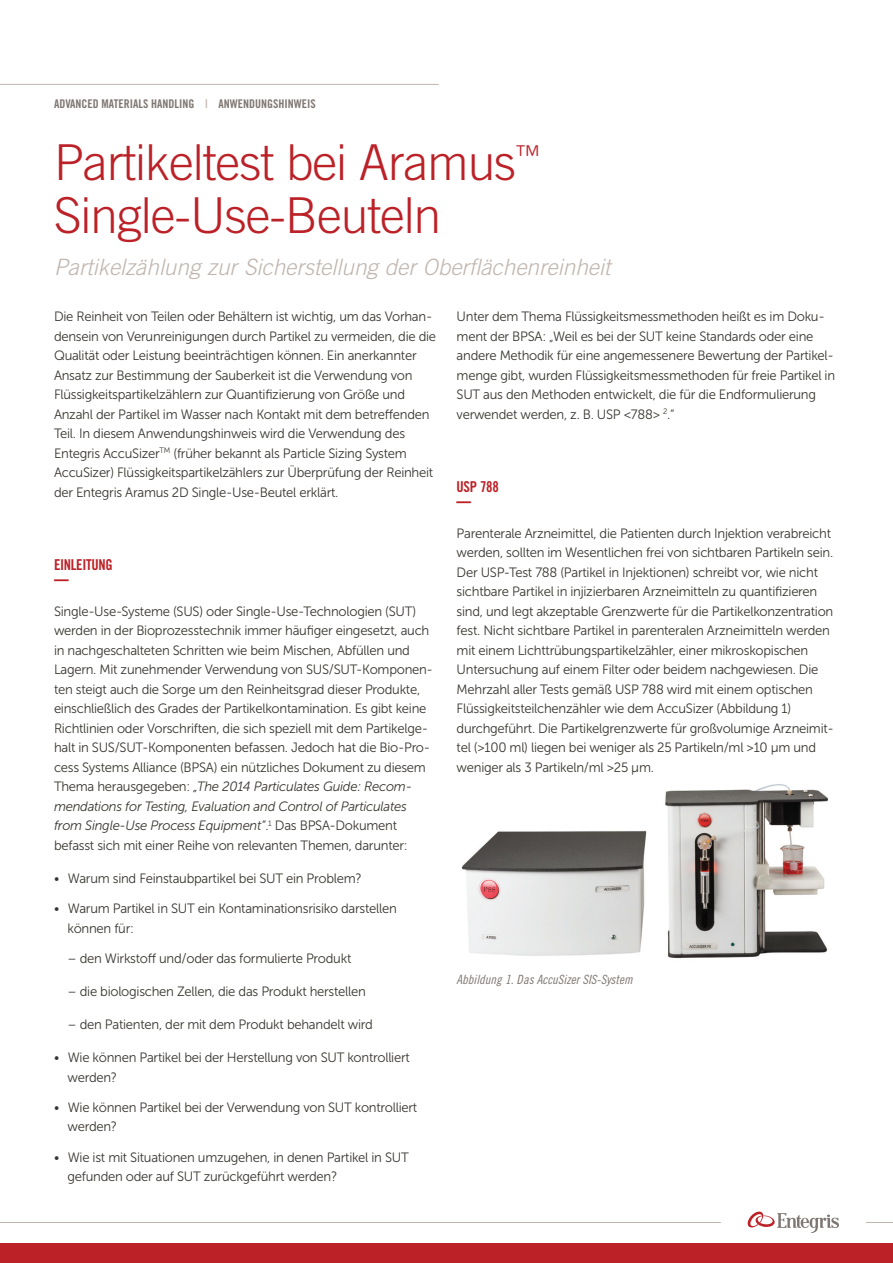
<style>
.page{position:relative;width:893px;height:1263px;background:#fff}
.page>*{position:absolute;margin:0;border:0;box-sizing:border-box;transform-origin:0 0}
.t1{font:300 49.5px/52.5px "Trade Gothic LT Std";letter-spacing:-.02em;color:#bb2127}
.t2{font:italic 300 22.5px "Trade Gothic LT Std";color:#c0b5ae}
.t3{font:700 expanded 20.25px "Trade Gothic LT Std";color:#bb2127;scale:.72 1}
.t4{font:15px "Trade Gothic LT Std Bd Cn 20";letter-spacing:-.02em;color:#bb2127}
.t5{font:13.5px/19.5px "Museo Sans 300";letter-spacing:-.02em;color:#38352f}
.t6{font:12.75px "Trade Gothic LT Std Cn 18 Obl";color:#7e7672}
.t7{font:12px "Trade Gothic LT Std Bd Cn 20";color:#7e7672}
.s1{color:#c0b5ae}
.s2{font-style:italic}
</style>
<div class="page">
<div style="left:0;top:1243px;width:893px;height:20px;background:#bb2127"></div>
<hr style="left:0;top:84px;width:439px;height:1px;background:#c0b5ae">
<svg style="left:866px;top:1222px;width:27px;height:1px"></svg>
<hr style="left:0;top:1222px;width:721px;height:1px;background:#c0b5ae">
<svg style="left:748px;top:1211px;width:91px;height:22px"></svg>
<img style="left:461px;top:784px;width:368px;height:175px">
<p class="t7" style="left:54px;top:97px;width:263px">ADVANCED MATERIALS HANDLING <span class="s1">|</span> ANWENDUNGSHINWEIS</p>
<h1 class="t1" style="left:54px;top:136px;width:488px">Partikeltest bei Aramus<sup>™<br></sup>Single-Use-Beuteln</h1>
<h2 class="t2" style="left:54px;top:253px;width:558px">Partikelzählung zur Sicherstellung der Oberflächenreinheit</h2>
<p class="t5" style="left:54px;top:307px;width:384px">Die Reinheit von Teilen oder Behältern ist wichtig, um das Vorhan&shy;densein von Verunreinigungen durch Partikel zu vermeiden, die die Qualität oder Leistung beeinträchtigen können. Ein anerkannter Ansatz zur Bestimmung der Sauberkeit ist die Verwendung von Flüssigkeitspartikelzählern zur Quantifizierung von Größe und Anzahl der Partikel im Wasser nach Kontakt mit dem betreffenden Teil. In diesem Anwendungshinweis wird die Verwendung des Entegris AccuSizer<sup>TM</sup> (früher bekannt als Particle Sizing System AccuSizer) Flüssigkeitspartikelzählers zur Überprüfung der Reinheit der Entegris Aramus 2D Single-Use-Beutel erklärt.</p>
<p class="t5" style="left:457px;top:307px;width:380px">Unter dem Thema Flüssigkeitsmessmethoden heißt es im Doku&shy;ment der BPSA: „Weil es bei der SUT keine Standards oder eine andere Methodik für eine angemessenere Bewertung der Partikel&shy;menge gibt, wurden Flüssigkeitsmessmethoden für freie Partikel in SUT aus den Methoden entwickelt, die für die Endformulierung verwendet werden, z. B. USP &lt;788&gt; <sup>2</sup>.“</p>
<p class="t4" style="left:457px;top:477px;width:44px">USP 788</p>
<h3 class="t3" style="left:457px;top:488px;width:22px">—</h3>
<p class="t5" style="left:457px;top:524px;width:379px">Parenterale Arzneimittel, die Patienten durch Injektion verabreicht werden, sollten im Wesentlichen frei von sichtbaren Partikeln sein.<br>Der USP-Test 788 (Partikel in Injektionen) schreibt vor, wie nicht sichtbare Partikel in injizierbaren Arzneimitteln zu quantifizieren sind, und legt akzeptable Grenzwerte für die Partikelkonzentration fest. Nicht sichtbare Partikel in parenteralen Arzneimitteln werden mit einem Lichttrübungspartikelzähler, einer mikroskopischen Untersuchung auf einem Filter oder beidem nachgewiesen. Die Mehrzahl aller Tests gemäß USP 788 wird mit einem optischen Flüssigkeitsteilchenzähler wie dem AccuSizer (Abbildung 1) durchgeführt. Die Partikelgrenzwerte für großvolumige Arzneimit&shy;tel (&gt;100 ml) liegen bei weniger als 25 Partikeln/ml &gt;10 µm und weniger als 3 Partikeln/ml &gt;25 µm.</p>
<p class="t4" style="left:54px;top:555px;width:60px">EINLEITUNG</p>
<h3 class="t3" style="left:54px;top:566px;width:22px">—</h3>
<p class="t5" style="left:54px;top:602px;width:381px">Single-Use-Systeme (SUS) oder Single-Use-Technologien (SUT) werden in der Bioprozesstechnik immer häufiger eingesetzt, auch in nachgeschalteten Schritten wie beim Mischen, Abfüllen und Lagern. Mit zunehmender Verwendung von SUS/SUT-Komponen&shy;ten steigt auch die Sorge um den Reinheitsgrad dieser Produkte, einschließlich des Grades der Partikelkontamination. Es gibt keine Richtlinien oder Vorschriften, die sich speziell mit dem Partikelge&shy;halt in SUS/SUT-Komponenten befassen. Jedoch hat die Bio-Pro&shy;cess Systems Alliance (BPSA) ein nützliches Dokument zu diesem Thema herausgegeben: <span class="s2">„The 2014 Particulates Guide: Recom&shy;mendations for Testing, Evaluation and Control of Particulates from Single-Use Process Equipment“</span>.<sup>1</sup> Das BPSA-Dokument befasst sich mit einer Reihe von relevanten Themen, darunter:</p>
<p class="t5" style="left:54px;top:869px;width:309px">• Warum sind Feinstaubpartikel bei SUT ein Problem?</p>
<p class="t5" style="left:68px;top:899px;width:331px;text-indent:-14px">• Warum Partikel in SUT ein Kontaminationsrisiko darstellen können für:</p>
<p class="t5" style="left:68px;top:949px;width:285px">– den Wirkstoff und/oder das formulierte Produkt</p>
<p class="t5" style="left:68px;top:982px;width:300px">– die biologischen Zellen, die das Produkt herstellen</p>
<p class="t5" style="left:68px;top:1015px;width:307px">– den Patienten, der mit dem Produkt behandelt wird</p>
<p class="t5" style="left:68px;top:1048px;width:344px;text-indent:-14px">• Wie können Partikel bei der Herstellung von SUT kontrolliert werden?</p>
<p class="t5" style="left:68px;top:1097px;width:351px;text-indent:-14px">• Wie können Partikel bei der Verwendung von SUT kontrolliert werden?</p>
<p class="t5" style="left:68px;top:1147px;width:343px;text-indent:-14px">• Wie ist mit Situationen umzugehen, in denen Partikel in SUT gefunden oder auf SUT zurückgeführt werden?</p>
<p class="t6" style="left:457px;top:971px;width:177px">Abbildung 1. Das AccuSizer SIS-System</p>
</div>
